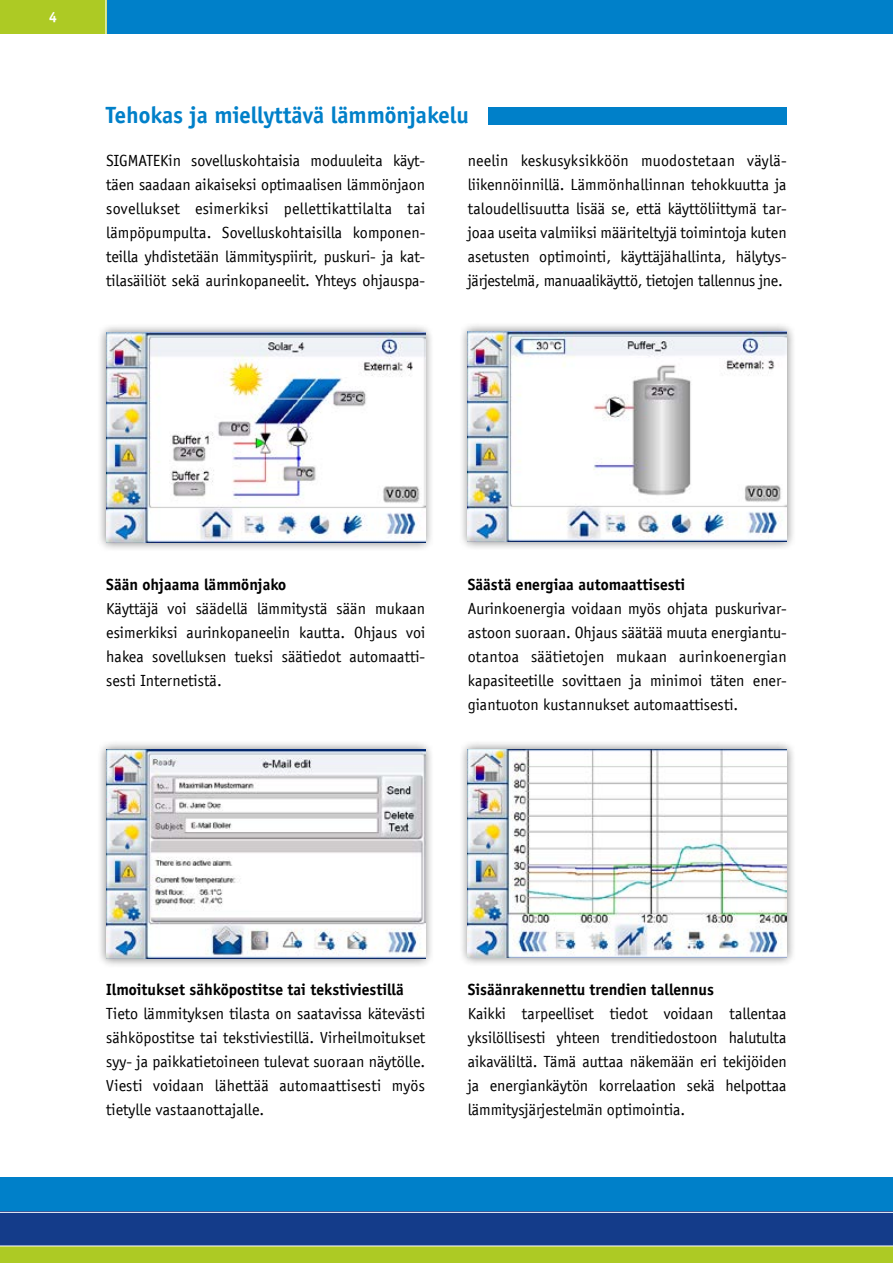
<style>
.page{position:relative;width:893px;height:1263px;background:#fff}
.page>*{position:absolute;margin:0;border:0;box-sizing:border-box;transform-origin:0 0}
.t1{font:700 24px "Officina Sans EF";color:#0080c9}
.t2{font:16.5px/24px "Officina Sans EF";color:#000;text-align:justify}
.t3{font:700 16.5px "Officina Sans EF";color:#000}
.t4{font:700 15px "Officina Sans EF";color:#fff}
</style>
<div class="page">
<div style="left:0;top:0;width:893px;height:34px;background:#0080c9"></div>
<div style="left:0;top:0;width:106px;height:34px;background:#adca24"></div>
<hr style="left:106px;top:0;width:1px;height:36px;background:#fff">
<div style="left:0;top:1178px;width:893px;height:34px;background:#0080c9"></div>
<div style="left:0;top:1213px;width:893px;height:32px;background:#143c8a"></div>
<div style="left:0;top:1246px;width:893px;height:17px;background:#adca24"></div>
<div style="left:488px;top:107px;width:299px;height:17px;background:#0080c9"></div>
<div style="left:459px;top:322px;width:337px;height:229px;background:#000;opacity:.5"></div>
<img style="left:468px;top:332px;width:319px;height:209px">
<div style="left:98px;top:740px;width:337px;height:228px;background:#000;opacity:.5"></div>
<img style="left:106px;top:749px;width:319px;height:209px">
<div style="left:98px;top:323px;width:337px;height:228px;background:#000;opacity:.5"></div>
<img style="left:106px;top:332px;width:319px;height:210px">
<div style="left:459px;top:740px;width:337px;height:227px;background:#000;opacity:.5"></div>
<img style="left:468px;top:749px;width:319px;height:209px">
<p class="t4" style="left:49px;top:8px;width:9px">4</p>
<h1 class="t1" style="left:106px;top:101px;width:364px">Tehokas ja miellyttävä lämmönjakelu</h1>
<p class="t2" style="left:106px;top:148px;width:321px">SIGMATEKin sovelluskohtaisia moduuleita käyt&shy;täen saadaan aikaiseksi optimaalisen lämmönjaon sovellukset esimerkiksi pellettikattilalta tai lämpöpumpulta. Sovelluskohtaisilla komponen&shy;teilla yhdistetään lämmityspiirit, puskuri- ja kat&shy;tilasäiliöt sekä aurinkopaneelit. Yhteys ohjauspa-</p>
<p class="t2" style="left:468px;top:148px;width:320px">neelin keskusyksikköön muodostetaan väylä&shy;liikennöinnillä. Lämmönhallinnan tehokkuutta ja taloudellisuutta lisää se, että käyttöliittymä tar&shy;joaa useita valmiiksi määriteltyjä toimintoja kuten asetusten optimointi, käyttäjähallinta, hälytys&shy;järjestelmä, manuaalikäyttö, tietojen tallennus jne.</p>
<p class="t3" style="left:106px;top:575px;width:181px">Sään ohjaama lämmönjako</p>
<p class="t2" style="left:106px;top:597px;width:320px">Käyttäjä voi säädellä lämmitystä sään mukaan esimerkiksi aurinkopaneelin kautta. Ohjaus voi hakea sovelluksen tueksi säätiedot automaatti&shy;sesti Internetistä.</p>
<p class="t3" style="left:468px;top:574px;width:219px">Säästä energiaa automaattisesti</p>
<p class="t2" style="left:468px;top:596px;width:320px">Aurinkoenergia voidaan myös ohjata puskurivar&shy;astoon suoraan. Ohjaus säätää muuta energiantu&shy;otantoa säätietojen mukaan aurinkoenergian kapasiteetille sovittaen ja minimoi täten ener&shy;giantuoton kustannukset automaattisesti.</p>
<p class="t3" style="left:106px;top:979px;width:299px">Ilmoitukset sähköpostitse tai tekstiviestillä</p>
<p class="t2" style="left:106px;top:1001px;width:320px">Tieto lämmityksen tilasta on saatavissa kätevästi sähköpostitse tai tekstiviestillä. Virheilmoitukset syy- ja paikkatietoineen tulevat suoraan näytölle.<br>Viesti voidaan lähettää automaattisesti myös tietylle vastaanottajalle.</p>
<p class="t3" style="left:468px;top:979px;width:248px">Sisäänrakennettu trendien tallennus</p>
<p class="t2" style="left:468px;top:1001px;width:320px">Kaikki tarpeelliset tiedot voidaan tallentaa yksilöllisesti yhteen trenditiedostoon halutulta aikaväliltä. Tämä auttaa näkemään eri tekijöiden ja energiankäytön korrelaation sekä helpottaa lämmitysjärjestelmän optimointia.</p>
</div>
